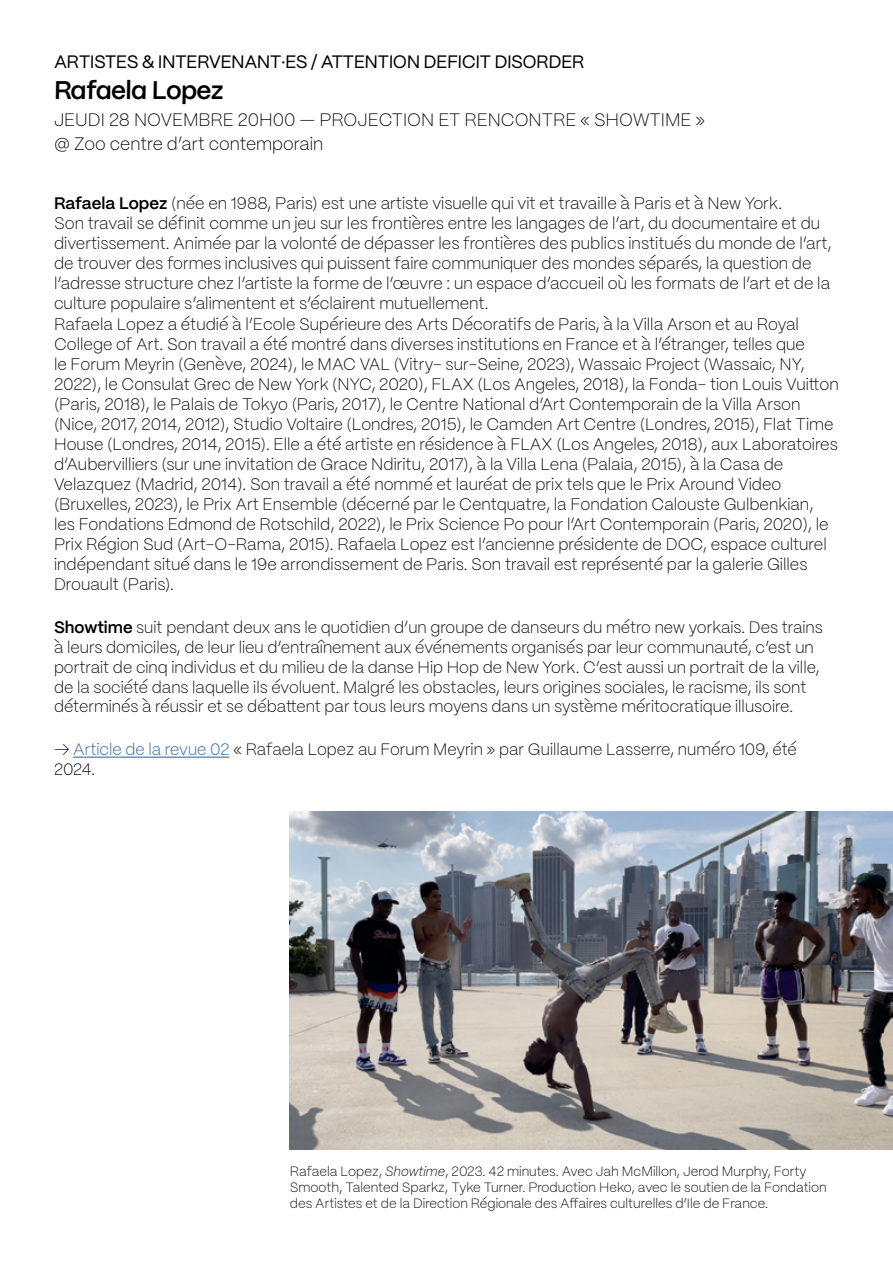
<style>
.page{position:relative;width:893px;height:1263px;background:#fff}
.page>*{position:absolute;margin:0;border:0;box-sizing:border-box;transform-origin:0 0}
.t1{font:600 25.5px "PP Mori";color:#000}
.t2{font:200 18px/24px "PP Mori";color:#000}
.t3{font:18px "PP Mori";color:#000}
.t4{font:200 16.65px/20.1px "PP Mori";color:#000}
.t5{font:200 16.5px/19.8px "PP Mori";color:#000}
.t6{font:200 13.5px/16.2px "PP Mori";color:#000}
.s1{font-weight:600}
.s2{color:#215e9e}
.s3{font-style:italic}
</style>
<div class="page">
<img style="left:290px;top:812px;width:603px;height:338px">
<hr style="left:73px;top:757px;width:156px;height:1px;background:#215e9e">
<p class="t3" style="left:54px;top:46px;width:532px">ARTISTES &amp; INTERVENANT·ES / ATTENTION DEFICIT DISORDER</p>
<h1 class="t1" style="left:54px;top:68px;width:172px">Rafaela Lopez</h1>
<p class="t2" style="left:54px;top:107px;width:653px">JEUDI 28 NOVEMBRE 20H00 — PROJECTION ET RENCONTRE « SHOWTIME » @ Zoo centre d’art contemporain</p>
<p class="t4" style="left:54px;top:192px;width:786px"><span class="s1">Rafaela Lopez</span> (née en 1988, Paris) est une artiste visuelle qui vit et travaille à Paris et à New York.<br>Son travail se définit comme un jeu sur les frontières entre les langages de l’art, du documentaire et du divertissement. Animée par la volonté de dépasser les frontières des publics institués du monde de l’art, de trouver des formes inclusives qui puissent faire communiquer des mondes séparés, la question de l’adresse structure chez l’artiste la forme de l’œuvre : un espace d’accueil où les formats de l’art et de la culture populaire s’alimentent et s’éclairent mutuellement.<br>Rafaela Lopez a étudié à l’Ecole Supérieure des Arts Décoratifs de Paris, à la Villa Arson et au Royal College of Art. Son travail a été montré dans diverses institutions en France et à l’étranger, telles que<br>le Forum Meyrin (Genève, 2024), le MAC VAL (Vitry- sur-Seine, 2023), Wassaic Project (Wassaic, NY, 2022), le Consulat Grec de New York (NYC, 2020), FLAX (Los Angeles, 2018), la Fonda- tion Louis Vuitton (Paris, 2018), le Palais de Tokyo (Paris, 2017), le Centre National d’Art Contemporain de la Villa Arson (Nice, 2017, 2014, 2012), Studio Voltaire (Londres, 2015), le Camden Art Centre (Londres, 2015), Flat Time House (Londres, 2014, 2015). Elle a été artiste en résidence à FLAX (Los Angeles, 2018), aux Laboratoires d’Aubervilliers (sur une invitation de Grace Ndiritu, 2017), à la Villa Lena (Palaia, 2015), à la Casa de Velazquez (Madrid, 2014). Son travail a été nommé et lauréat de prix tels que le Prix Around Video (Bruxelles, 2023), le Prix Art Ensemble (décerné par le Centquatre, la Fondation Calouste Gulbenkian,<br>les Fondations Edmond de Rotschild, 2022), le Prix Science Po pour l’Art Contemporain (Paris, 2020), le Prix Région Sud (Art-O-Rama, 2015). Rafaela Lopez est l’ancienne présidente de DOC, espace culturel indépendant situé dans le 19e arrondissement de Paris. Son travail est représenté par la galerie Gilles Drouault (Paris).</p>
<p class="t5" style="left:54px;top:617px;width:770px"><span class="s1">Showtime</span> suit pendant deux ans le quotidien d’un groupe de danseurs du métro new yorkais. Des trains à leurs domiciles, de leur lieu d’entraînement aux événements organisés par leur communauté, c’est un portrait de cinq individus et du milieu de la danse Hip Hop de New York. C’est aussi un portrait de la ville, de la société dans laquelle ils évoluent. Malgré les obstacles, leurs origines sociales, le racisme, ils sont déterminés à réussir et se débattent par tous leurs moyens dans un système méritocratique illusoire.</p>
<p class="t5" style="left:54px;top:739px;width:744px">→ <span class="s2">Article de la revue 02</span> « Rafaela Lopez au Forum Meyrin » par Guillaume Lasserre, numéro 109, été<br>2024.</p>
<p class="t6" style="left:290px;top:1162px;width:538px">Rafaela Lopez, <span class="s3">Showtime</span>, 2023. 42 minutes. Avec Jah McMillon, Jerod Murphy, Forty<br>Smooth, Talented Sparkz, Tyke Turner. Production Heko, avec le soutien de la Fondation des Artistes et de la Direction Régionale des Affaires culturelles d’Ile de France.</p>
</div>
